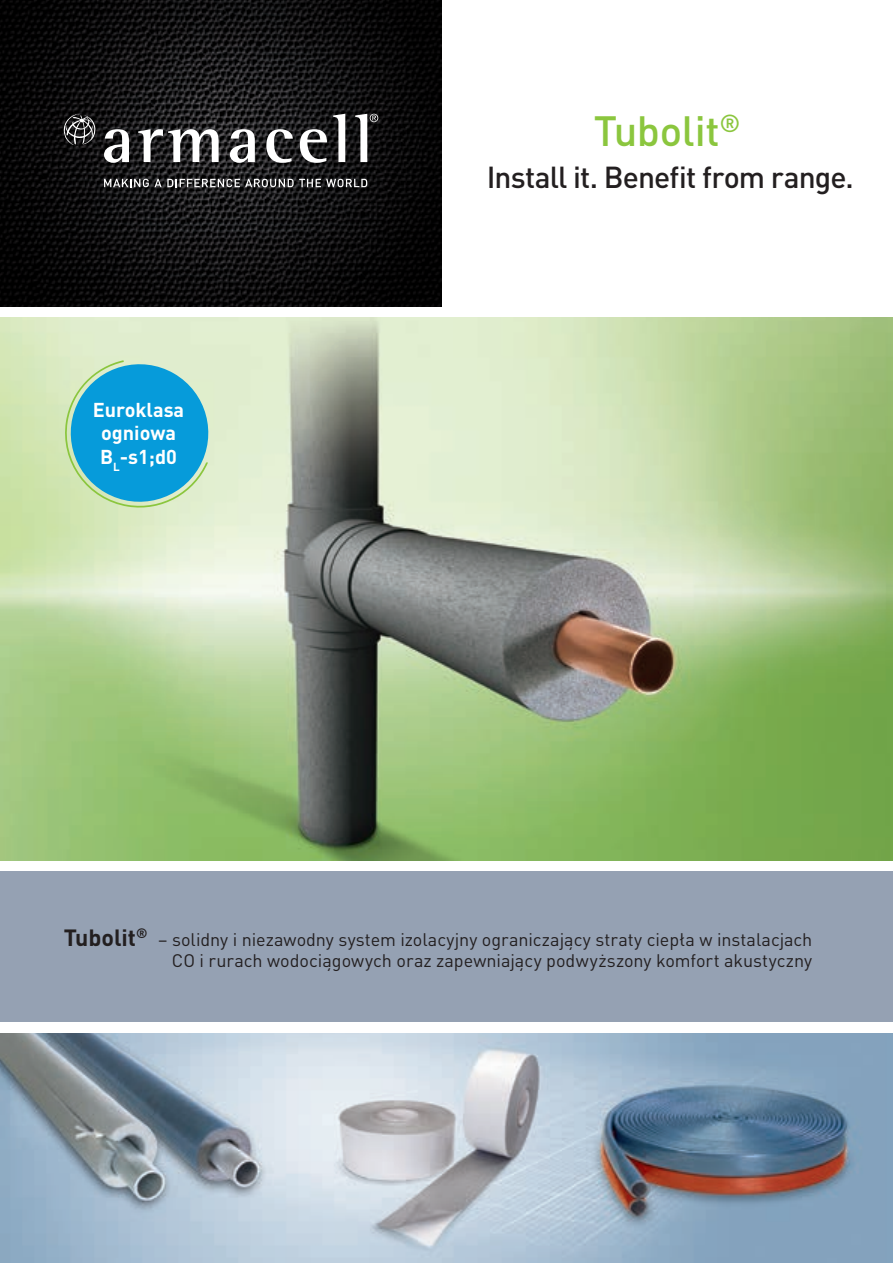
<style>
.page{position:relative;width:893px;height:1263px;background:#fff}
.page>*{position:absolute;margin:0;border:0;box-sizing:border-box;transform-origin:0 0}
.t1{font:500 41.85px "DIN Pro";letter-spacing:-.01em;color:#8bc63e}
.t2{font:500 30px "DIN Pro";letter-spacing:-.03em;color:#231f20}
.t3{font:700 19.8px "DIN Pro";color:#fff}
.t4{font:18px "DIN Pro";letter-spacing:-.005em;color:#231f20}
.s1{font-weight:700;font-size:23.25px}
</style>
<div class="page">
<img style="left:0;top:1033px;width:893px;height:230px">
<img style="left:0;top:317px;width:893px;height:544px">
<svg style="left:0;top:0;width:441px;height:306px;background:#0f0f10"></svg>
<svg style="left:104px;top:129px;width:25px;height:34px"></svg>
<svg style="left:138px;top:129px;width:81px;height:33px"></svg>
<svg style="left:230px;top:129px;width:25px;height:34px"></svg>
<svg style="left:266px;top:129px;width:27px;height:34px"></svg>
<svg style="left:300px;top:129px;width:27px;height:34px"></svg>
<svg style="left:333px;top:114px;width:12px;height:48px"></svg>
<svg style="left:355px;top:114px;width:23px;height:48px"></svg>
<svg style="left:61px;top:114px;width:35px;height:32px"></svg>
<svg style="left:104px;top:179px;width:263px;height:8px"></svg>
<svg style="left:60px;top:354px;width:158px;height:158px;background:#5bbace"></svg>
<div style="left:0;top:872px;width:893px;height:161px;background:#95a1b3"></div>
<div style="left:0;top:1022px;width:893px;height:11px;background:#fff"></div>
<p class="t3" style="left:93px;top:396px;width:93px">Euroklasa</p>
<p class="t3" style="left:101px;top:420px;width:76px">ogniowa</p>
<p class="t3" style="left:100px;top:444px;width:78px">B<sub>L</sub>-s1;d0</p>
<p class="t1" style="left:594px;top:102px;width:148px">Tubolit<sup>®</sup></p>
<p class="t2" style="left:487px;top:157px;width:369px">Install it. Benefit from range.</p>
<p class="t4" style="left:64px;top:927px;width:750px"><span class="s1">Tubolit</span><sup>®</sup> – solidny i niezawodny system izolacyjny ograniczający straty ciepła w instalacjach</p>
<p class="t4" style="left:172px;top:948px;width:642px">CO i rurach wodociągowych oraz zapewniający podwyższony komfort akustyczny</p>
</div>
